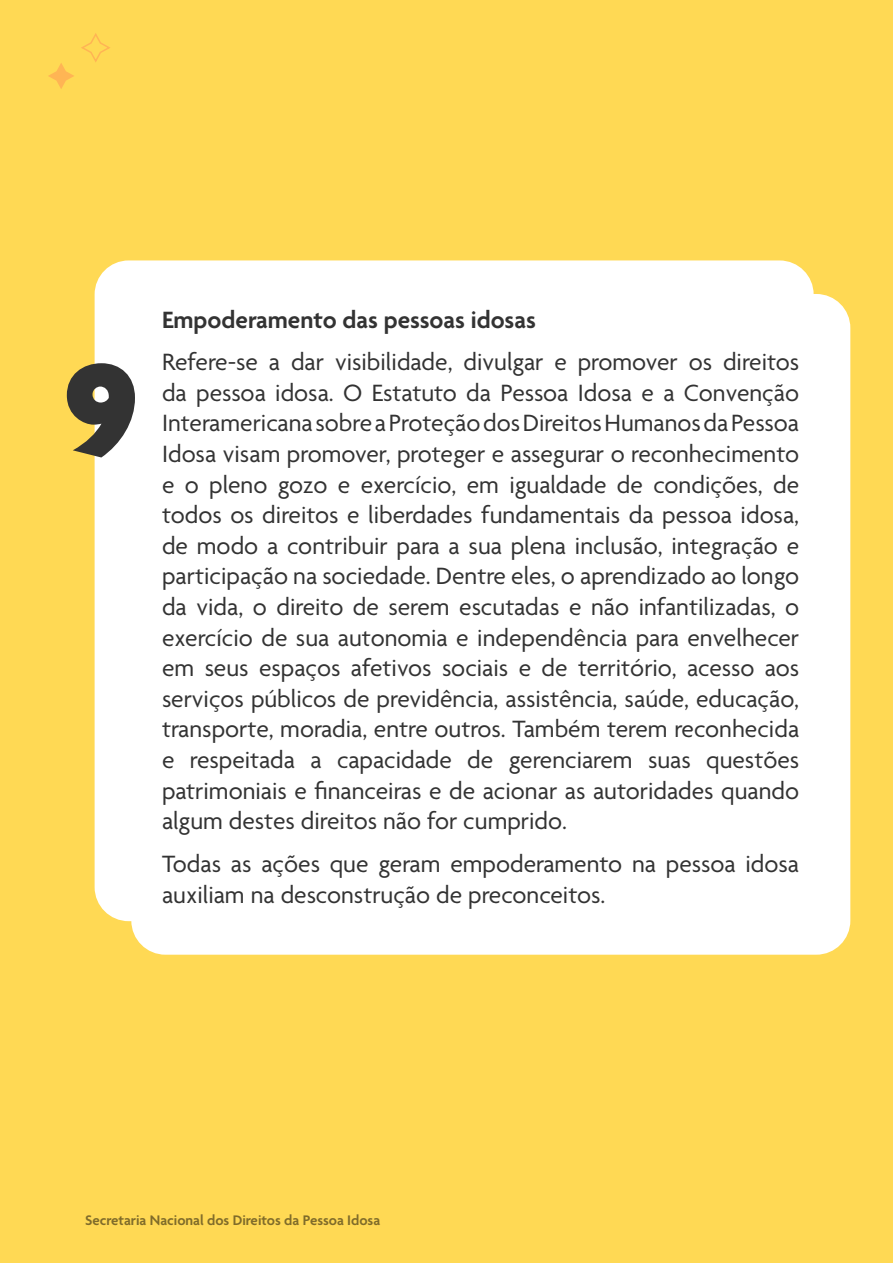
<style>
.page{position:relative;width:893px;height:1263px;background:#ffd954}
.page>*{position:absolute;margin:0;border:0;box-sizing:border-box;transform-origin:0 0}
.t1{font:900 138px "Agenda";color:#333}
.t2{font:25.5px/30.6px "Agenda";color:#333;text-align:justify}
.t3{font:600 25.5px "Agenda";color:#333}
.t4{font:600 15px "Agenda";color:#806c2a}
</style>
<div class="page">
<svg style="left:48px;top:33px;width:62px;height:56px"></svg>
<div style="left:95px;top:260px;width:719px;height:661px;background:#fff;border-radius:34px"></div>
<div style="left:131px;top:294px;width:719px;height:661px;background:#fff;border-radius:34px"></div>
<h1 class="t1" style="left:64px;top:335px;width:76px">9</h1>
<p class="t3" style="left:162px;top:306px;width:375px">Empoderamento das pessoas idosas</p>
<p class="t2" style="left:162px;top:348px;width:639px">Refere-se a dar visibilidade, divulgar e promover os direitos da pessoa idosa. O Estatuto da Pessoa Idosa e a Convenção Interamericana sobre a Proteção dos Direitos Humanos da Pessoa Idosa visam promover, proteger e assegurar o reconhecimento e o pleno gozo e exercício, em igualdade de condições, de todos os direitos e liberdades fundamentais da pessoa idosa, de modo a contribuir para a sua plena inclusão, integração e participação na sociedade. Dentre eles, o aprendizado ao longo da vida, o direito de serem escutadas e não infantilizadas, o exercício de sua autonomia e independência para envelhecer em seus espaços afetivos sociais e de território, acesso aos serviços públicos de previdência, assistência, saúde, educação, transporte, moradia, entre outros. Também terem reconhecida e respeitada a capacidade de gerenciarem suas questões patrimoniais e financeiras e de acionar as autoridades quando algum destes direitos não for cumprido.</p>
<p class="t2" style="left:162px;top:850px;width:639px">Todas as ações que geram empoderamento na pessoa idosa auxiliam na desconstrução de preconceitos.</p>
<p class="t4" style="left:85px;top:1212px;width:297px">Secretaria Nacional dos Direitos da Pessoa Idosa</p>
</div>
